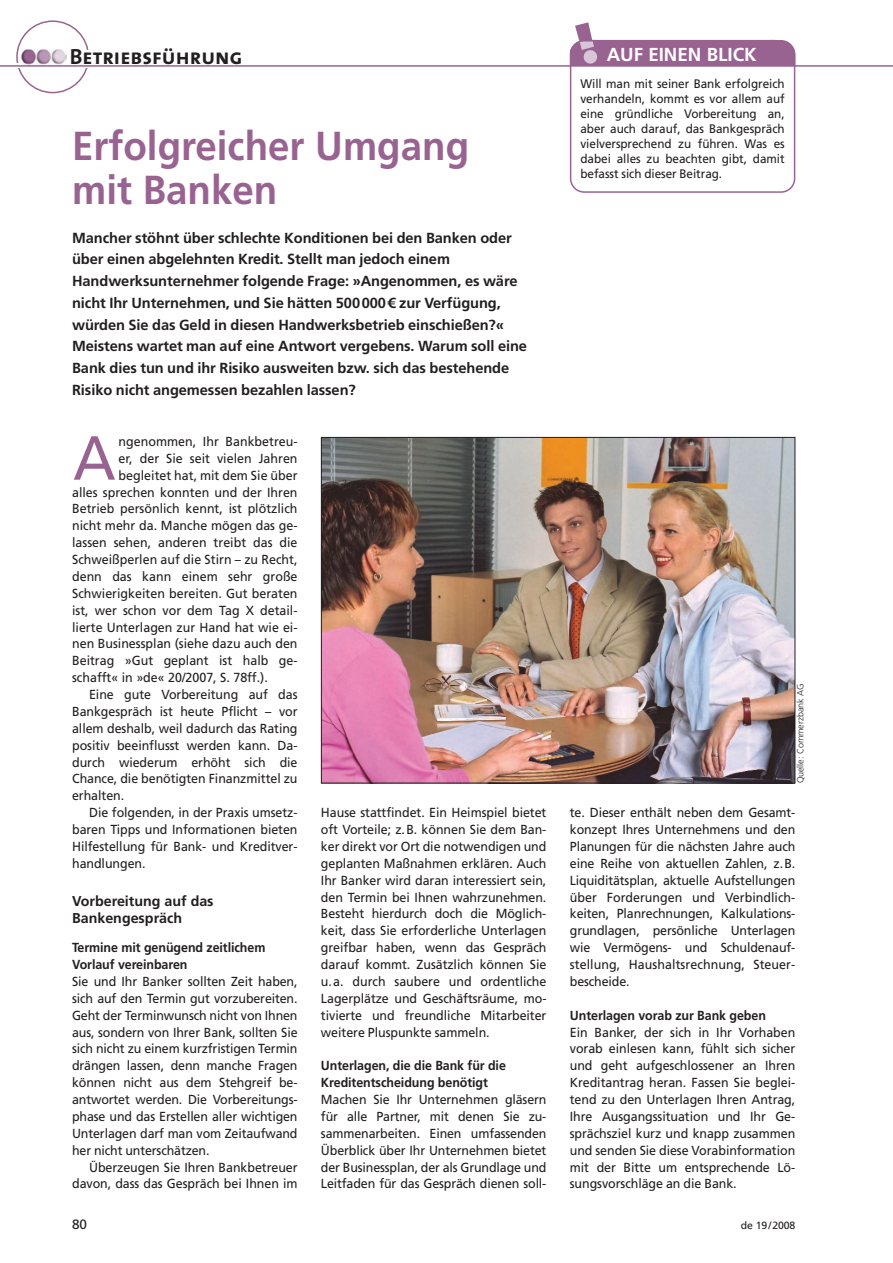
<style>
.page{position:relative;width:893px;height:1263px;background:#fff}
.page>*{position:absolute;margin:0;border:0;box-sizing:border-box;transform-origin:0 0}
.t1{font:62.1px "Frutiger LT";color:#996391;scale:.95 1}
.t2{font:700 40.5px/43.5px "Frutiger LT";color:#996391;scale:.95 1}
.t3{font:22.05px "The Sans Bold Caps";color:#231f20}
.t4{font:700 18.75px "Frutiger LT";color:#fff}
.t5{font:700 14.7px/21.8px "Frutiger LT";letter-spacing:-.005em;color:#231f20}
.t6{font:700 14.25px/16.8px "Frutiger LT";color:#231f20}
.t7{font:13.5px "Frutiger LT";color:#231f20}
.t8{font:13.2px/16.8px "Frutiger LT";letter-spacing:-.005em;color:#231f20;text-align:justify;scale:.95 1}
.t9{font:700 13.2px/16.8px "Frutiger LT";letter-spacing:-.005em;color:#231f20;scale:.95 1}
.t10{font:12.3px/15px "Frutiger LT";letter-spacing:-.005em;color:#231f20;text-align:justify;scale:.95 1}
.t11{font:10.5px "Frutiger LT";letter-spacing:-.01em;color:#231f20}
.t12{font:300 9px "Frutiger LT";letter-spacing:-.005em;color:#231f20}
</style>
<div class="page">
<svg style="left:16px;top:20px;width:73px;height:73px"></svg>
<svg style="left:16px;top:64px;width:73px;height:4px"></svg>
<hr style="left:0;top:65px;width:892px;height:2px;background:#996391">
<div style="left:86px;top:50px;width:6px;height:15px;background:#fff"></div>
<img style="left:20px;top:49px;width:47px;height:15px">
<svg style="left:569px;top:22px;width:226px;height:171px"></svg>
<img style="left:323px;top:439px;width:470px;height:342px">
<h3 class="t3" style="left:70px;top:43px;width:174px">Betriebsführung</h3>
<h2 class="t2" style="left:72px;top:127px;width:419px">Erfolgreicher Umgang mit Banken</h2>
<p class="t5" style="left:72px;top:227px;width:456px">Mancher stöhnt über schlechte Konditionen bei den Banken oder über einen abgelehnten Kredit. Stellt man jedoch einem Handwerksunternehmer folgende Frage: »Angenommen, es wäre nicht Ihr Unternehmen, und Sie hätten 500000€ zur Verfügung, würden Sie das Geld in diesen Handwerksbetrieb einschießen?« Meistens wartet man auf eine Antwort vergebens. Warum soll eine Bank dies tun und ihr Risiko ausweiten bzw. sich das bestehende Risiko nicht angemessen bezahlen lassen?</p>
<h1 class="t1" style="left:73px;top:432px;width:46px">A</h1>
<p class="t8" style="left:119px;top:434px;width:190px">ngenommen, Ihr Bankbetreu-</p>
<p class="t8" style="left:119px;top:451px;width:190px">er, der Sie seit vielen Jahren</p>
<p class="t8" style="left:119px;top:468px;width:190px">begleitet hat, mit dem Sie über</p>
<p class="t8" style="left:72px;top:484px;width:239px">alles sprechen konnten und der Ihren</p>
<p class="t8" style="left:72px;top:501px;width:239px">Betrieb persönlich kennt, ist plötzlich</p>
<p class="t8" style="left:72px;top:518px;width:239px">nicht mehr da. Manche mögen das ge-</p>
<p class="t8" style="left:72px;top:535px;width:239px">lassen sehen, anderen treibt das die</p>
<p class="t8" style="left:72px;top:552px;width:239px">Schweißperlen auf die Stirn – zu Recht,</p>
<p class="t8" style="left:72px;top:569px;width:239px">denn das kann einem sehr große</p>
<p class="t8" style="left:72px;top:586px;width:239px">Schwierigkeiten bereiten. Gut beraten</p>
<p class="t8" style="left:72px;top:603px;width:239px">ist, wer schon vor dem Tag X detail-</p>
<p class="t8" style="left:72px;top:619px;width:239px">lierte Unterlagen zur Hand hat wie ei-</p>
<p class="t8" style="left:72px;top:636px;width:239px">nen Businessplan (siehe dazu auch den</p>
<p class="t8" style="left:72px;top:653px;width:239px">Beitrag »Gut geplant ist halb ge-</p>
<p class="t8" style="left:72px;top:670px;width:207px">schafft« in »de« 20/2007, S. 78ff.).</p>
<p class="t8" style="left:89px;top:687px;width:221px">Eine gute Vorbereitung auf das</p>
<p class="t8" style="left:72px;top:704px;width:239px">Bankgespräch ist heute Pflicht – vor</p>
<p class="t8" style="left:72px;top:721px;width:239px">allem deshalb, weil dadurch das Rating</p>
<p class="t8" style="left:72px;top:738px;width:239px">positiv beeinflusst werden kann. Da-</p>
<p class="t8" style="left:72px;top:754px;width:239px">durch wiederum erhöht sich die</p>
<p class="t8" style="left:72px;top:771px;width:239px">Chance, die benötigten Finanzmittel zu</p>
<p class="t8" style="left:72px;top:788px;width:56px">erhalten.</p>
<p class="t8" style="left:89px;top:805px;width:221px">Die folgenden, in der Praxis umsetz-</p>
<p class="t8" style="left:72px;top:822px;width:239px">baren Tipps und Informationen bieten</p>
<p class="t8" style="left:72px;top:839px;width:239px">Hilfestellung für Bank- und Kreditver-</p>
<p class="t8" style="left:72px;top:856px;width:79px">handlungen.</p>
<p class="t6" style="left:72px;top:893px;width:143px">Vorbereitung auf das<br>Bankengespräch</p>
<p class="t9" style="left:72px;top:940px;width:205px">Termine mit genügend zeitlichem<br>Vorlauf vereinbaren</p>
<p class="t8" style="left:72px;top:974px;width:239px">Sie und Ihr Banker sollten Zeit haben, sich auf den Termin gut vorzubereiten.<br>Geht der Terminwunsch nicht von Ihnen aus, sondern von Ihrer Bank, sollten Sie sich nicht zu einem kurzfristigen Termin drängen lassen, denn manche Fragen können nicht aus dem Stehgreif be&shy;antwortet werden. Die Vorbereitungs&shy;phase und das Erstellen aller wichtigen Unterlagen darf man vom Zeitaufwand her nicht unterschätzen.</p>
<p class="t8" style="left:72px;top:1159px;width:239px;text-align:right">Überzeugen Sie Ihren Bankbetreuer davon, dass das Gespräch bei Ihnen im</p>
<p class="t8" style="left:321px;top:805px;width:239px">Hause stattfindet. Ein Heimspiel bietet oft Vorteile; z.B. können Sie dem Ban&shy;ker direkt vor Ort die notwendigen und geplanten Maßnahmen erklären. Auch Ihr Banker wird daran interessiert sein, den Termin bei Ihnen wahrzunehmen.<br>Besteht hierdurch doch die Möglich&shy;keit, dass Sie erforderliche Unterlagen greifbar haben, wenn das Gespräch darauf kommt. Zusätzlich können Sie u.a. durch saubere und ordentliche Lagerplätze und Geschäftsräume, mo&shy;tivierte und freundliche Mitarbeiter weitere Pluspunkte sammeln.</p>
<p class="t9" style="left:321px;top:1058px;width:196px">Unterlagen, die die Bank für die<br>Kreditentscheidung benötigt</p>
<p class="t8" style="left:321px;top:1092px;width:239px">Machen Sie Ihr Unternehmen gläsern für alle Partner, mit denen Sie zu&shy;sammenarbeiten. Einen umfassenden Überblick über Ihr Unternehmen bietet der Businessplan, der als Grundlage und Leitfaden für das Gespräch dienen soll-</p>
<h3 class="t4" style="left:606px;top:47px;width:151px">AUF EINEN BLICK</h3>
<p class="t10" style="left:580px;top:77px;width:216px">Will man mit seiner Bank erfolgreich verhandeln, kommt es vor allem auf eine gründliche Vorbereitung an, aber auch darauf, das Bankgespräch vielversprechend zu führen. Was es dabei alles zu beachten gibt, damit befasst sich dieser Beitrag.</p>
<p class="t12" style="left:796px;top:783px;width:101px;rotate:-90deg">Quelle: Commerzbank AG</p>
<p class="t8" style="left:570px;top:805px;width:239px">te. Dieser enthält neben dem Gesamt&shy;konzept Ihres Unternehmens und den Planungen für die nächsten Jahre auch eine Reihe von aktuellen Zahlen, z.B.<br>Liquiditätsplan, aktuelle Aufstellungen über Forderungen und Verbindlich&shy;keiten, Planrechnungen, Kalkulations&shy;grundlagen, persönliche Unterlagen wie Vermögens- und Schuldenauf&shy;stellung, Haushaltsrechnung, Steuer&shy;bescheide.</p>
<p class="t9" style="left:570px;top:1007px;width:208px">Unterlagen vorab zur Bank geben</p>
<p class="t8" style="left:570px;top:1024px;width:239px">Ein Banker, der sich in Ihr Vorhaben vorab einlesen kann, fühlt sich sicher und geht aufgeschlossener an Ihren Kreditantrag heran. Fassen Sie beglei&shy;tend zu den Unterlagen Ihren Antrag, Ihre Ausgangssituation und Ihr Ge&shy;sprächsziel kurz und knapp zusammen und senden Sie diese Vorabinformation mit der Bitte um entsprechende Lö&shy;sungsvorschläge an die Bank.</p>
<p class="t7" style="left:72px;top:1218px;width:17px">80</p>
<p class="t11" style="left:741px;top:1220px;width:56px">de 19/2008</p>
</div>
